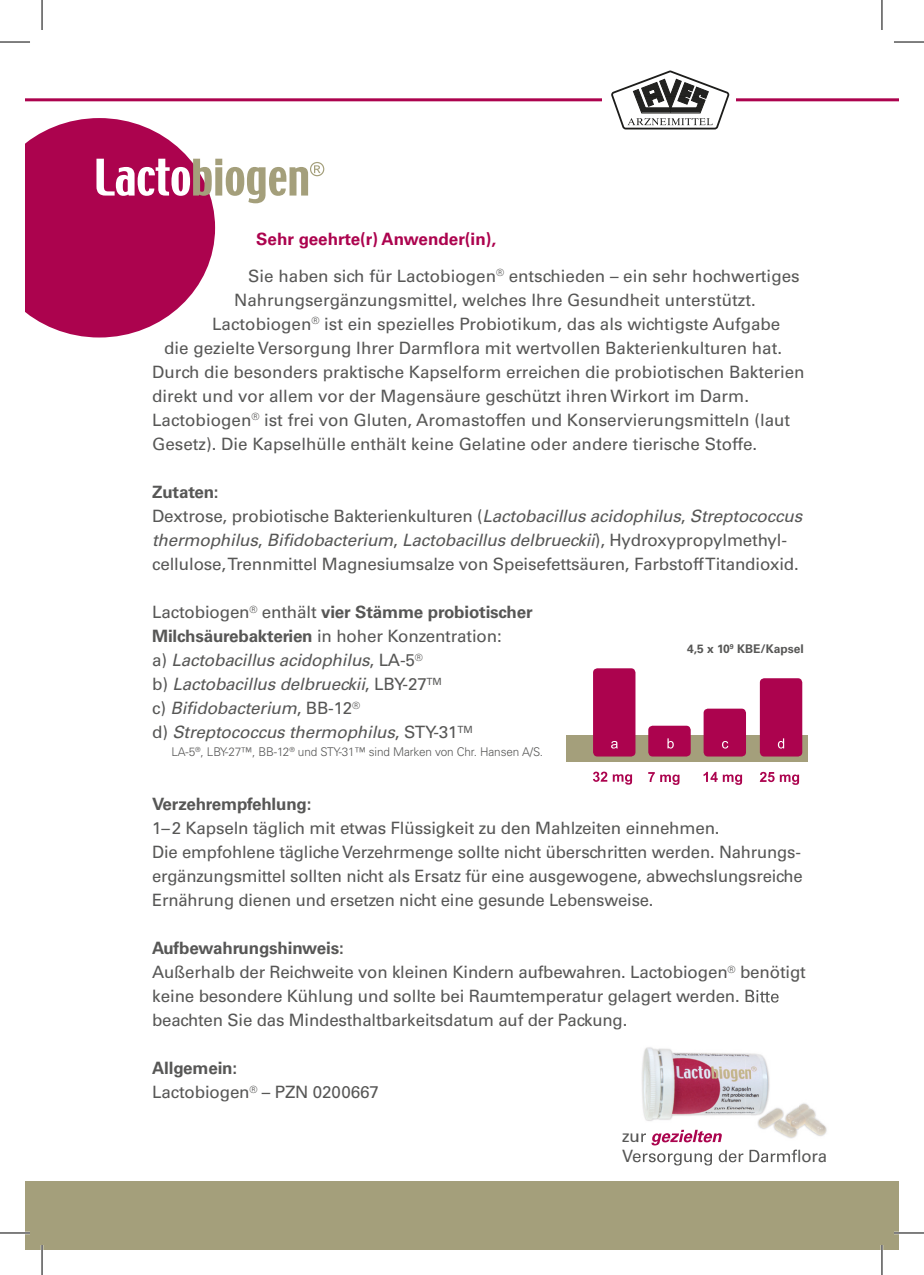
<style>
.page{position:relative;width:924px;height:1275px;background:#fff}
.page>*{position:absolute;margin:0;border:0;box-sizing:border-box;transform-origin:0 0}
.t1{font:17px/24px "Univers LT Std";letter-spacing:-.01em;color:#575756}
.t2{font:italic 17px/24px "Univers LT Std";letter-spacing:-.01em;color:#575756}
.t3{font:700 17px "Univers LT Std";letter-spacing:-.01em;color:#575756}
.t4{font:300 12px "Univers LT Std";letter-spacing:-.01em;color:#575756}
.t5{font:700 12px "Univers LT Std";color:#575756}
.s1{font-weight:700;color:#ac034e}
.s2{font-weight:700}
.s3{font-style:italic}
.s4{font-style:normal}
.s5{font-weight:700;font-style:normal}
</style>
<div class="page">
<hr style="left:25px;top:98px;width:873px;height:3px;background:#ac034e">
<div style="left:601px;top:66px;width:134px;height:74px;background:#fff"></div>
<svg style="left:25px;top:118px;width:299px;height:219px"></svg>
<svg style="left:611px;top:70px;width:118px;height:59px"></svg>
<div style="left:566px;top:735px;width:241px;height:26px;background:#a49f7b"></div>
<div style="left:592px;top:668px;width:43px;height:88px;background:#ac034e;border-radius:4px"></div>
<div style="left:648px;top:725px;width:42px;height:31px;background:#ac034e;border-radius:4px"></div>
<div style="left:703px;top:708px;width:42px;height:48px;background:#ac034e;border-radius:4px"></div>
<svg style="left:611px;top:741px;width:6px;height:7px"></svg>
<svg style="left:667px;top:738px;width:6px;height:10px"></svg>
<svg style="left:722px;top:741px;width:6px;height:7px"></svg>
<svg style="left:593px;top:771px;width:38px;height:13px"></svg>
<svg style="left:648px;top:772px;width:31px;height:13px"></svg>
<svg style="left:703px;top:772px;width:38px;height:13px"></svg>
<div style="left:759px;top:678px;width:42px;height:78px;background:#ac034e;border-radius:4px"></div>
<svg style="left:777px;top:739px;width:6px;height:9px"></svg>
<svg style="left:759px;top:772px;width:39px;height:13px"></svg>
<div style="left:25px;top:1182px;width:873px;height:68px;background:#a49f7b"></div>
<img style="left:637px;top:1047px;width:114px;height:99px">
<svg style="left:637px;top:1133px;width:8px;height:9px"></svg>
<img style="left:637px;top:1149px;width:161px;height:17px">
<img style="left:651px;top:1129px;width:70px;height:16px">
<img style="left:798px;top:1103px;width:29px;height:33px">
<img style="left:751px;top:990px;width:28px;height:13px">
<img style="left:751px;top:1053px;width:47px;height:86px">
<hr style="left:0;top:1231px;width:30px;height:3px;background:#fff">
<hr style="left:893px;top:1231px;width:30px;height:3px;background:#fff">
<hr style="left:41px;top:1245px;width:2px;height:30px;background:#fff">
<hr style="left:880px;top:1245px;width:2px;height:30px;background:#fff">
<hr style="left:0;top:42px;width:30px;height:1px;background:#000">
<hr style="left:893px;top:42px;width:30px;height:1px;background:#000">
<hr style="left:0;top:1232px;width:30px;height:1px;background:#000">
<hr style="left:893px;top:1232px;width:30px;height:1px;background:#000">
<hr style="left:42px;top:0;width:1px;height:30px;background:#000">
<hr style="left:42px;top:1245px;width:1px;height:30px;background:#000">
<hr style="left:881px;top:0;width:1px;height:30px;background:#000">
<hr style="left:881px;top:1245px;width:1px;height:30px;background:#000">
<p class="t1" style="left:248px;top:220px;width:552px;line-height:37px;text-indent:8px"><span class="s1">Sehr geehrte(r) Anwender(in),<br></span>Sie haben sich für Lactobiogen<sup>®</sup> entschieden – ein sehr hochwertiges</p>
<p class="t1" style="left:234px;top:288px;width:523px">Nahrungsergänzungsmittel, welches Ihre Gesundheit unterstützt.</p>
<p class="t1" style="left:212px;top:312px;width:569px">Lactobiogen<sup>®</sup> ist ein spezielles Probiotikum, das als wichtigste Aufgabe</p>
<p class="t1" style="left:164px;top:336px;width:619px">die gezielte Versorgung Ihrer Darmflora mit wertvollen Bakterienkulturen hat.</p>
<p class="t1" style="left:152px;top:360px;width:653px">Durch die besonders praktische Kapselform erreichen die probiotischen Bakterien</p>
<p class="t1" style="left:152px;top:384px;width:598px">direkt und vor allem vor der Magensäure geschützt ihren Wirkort im Darm.</p>
<p class="t1" style="left:152px;top:408px;width:639px">Lactobiogen<sup>®</sup> ist frei von Gluten, Aromastoffen und Konservierungsmitteln (laut</p>
<p class="t1" style="left:152px;top:432px;width:606px">Gesetz). Die Kapselhülle enthält keine Gelatine oder andere tierische Stoffe.</p>
<p class="t1" style="left:152px;top:480px;width:651px"><span class="s2">Zutaten:<br></span>Dextrose, probiotische Bakterienkulturen (<span class="s3">Lactobacillus acidophilus</span>, <span class="s3">Streptococcus thermophilus</span>, <span class="s3">Bifidobacterium</span>, <span class="s3">Lactobacillus delbrueckii</span>), Hydroxypropylmethyl&shy;cellulose, Trennmittel Magnesiumsalze von Speisefettsäuren, Farbstoff Titandioxid.</p>
<p class="t2" style="left:152px;top:600px;width:382px"><span class="s4">Lactobiogen</span><sup>®</sup> <span class="s4">enthält</span> <span class="s5">vier Stämme probiotischer Milchsäurebakterien</span> <span class="s4">in hoher Konzentration:<br>a)</span> Lactobacillus acidophilus<span class="s4">, LA-5</span><sup>®<br></sup><span class="s4">b)</span> Lactobacillus delbrueckii<span class="s4">, LBY-27</span><sup>TM<br></sup><span class="s4">c)</span> Bifidobacterium<span class="s4">, BB-12</span><sup>®<br></sup><span class="s4">d)</span> Streptococcus thermophilus<span class="s4">, STY-31</span><sup>TM</sup></p>
<p class="t4" style="left:171px;top:745px;width:373px">LA-5<sup>®</sup>, LBY-27™, BB-12<sup>®</sup> und STY-31™ sind Marken von Chr. Hansen A/S.</p>
<p class="t5" style="left:687px;top:641px;width:118px">4,5 x 10<sup>9</sup> KBE/Kapsel</p>
<p class="t3" style="left:152px;top:794px;width:161px">Verzehrempfehlung:</p>
<p class="t1" style="left:152px;top:816px;width:652px">1– 2 Kapseln täglich mit etwas Flüssigkeit zu den Mahlzeiten einnehmen.<br>Die empfohlene tägliche Verzehrmenge sollte nicht überschritten werden. Nahrungs&shy;ergänzungsmittel sollten nicht als Ersatz für eine ausgewogene, abwechslungsreiche Ernährung dienen und ersetzen nicht eine gesunde Lebensweise.</p>
<p class="t1" style="left:152px;top:936px;width:655px"><span class="s2">Aufbewahrungshinweis:<br></span>Außerhalb der Reichweite von kleinen Kindern aufbewahren. Lactobiogen<sup>®</sup> benötigt keine besondere Kühlung und sollte bei Raumtemperatur gelagert werden. Bitte beachten Sie das Mindesthaltbarkeitsdatum auf der Packung.</p>
<p class="t1" style="left:152px;top:1056px;width:228px"><span class="s2">Allgemein:<br></span>Lactobiogen<sup>®</sup> – PZN 0200667</p>
</div>
